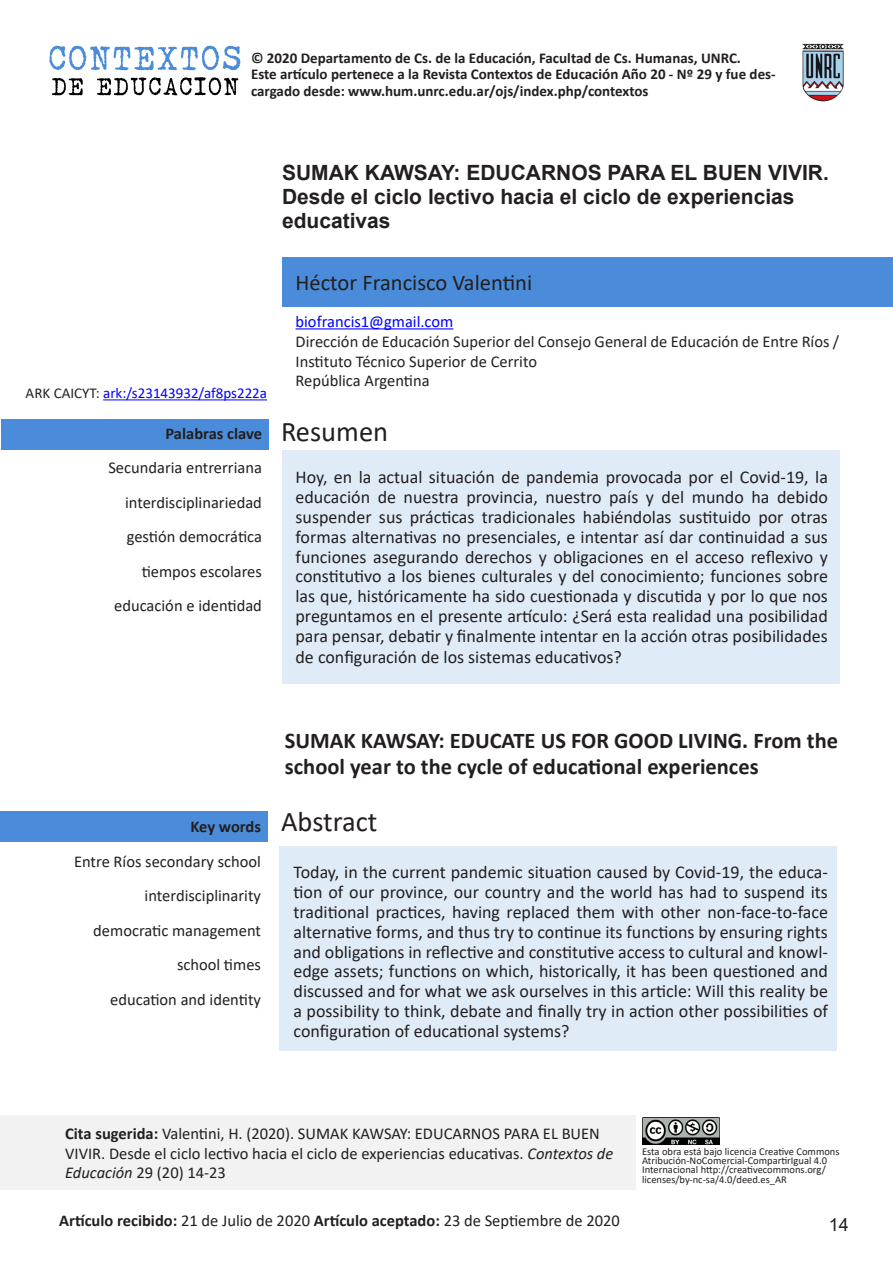
<style>
.page{position:relative;width:893px;height:1263px;background:#fff}
.page>*{position:absolute;margin:0;border:0;box-sizing:border-box;transform-origin:0 0}
.Subtitle{font:28.5px "Calibri";color:#231f20}
.t1{font:700 22.5px/25.5px "Calibri";color:#231f20}
.t2{font:22.5px "Calibri";color:#231f20}
.t3{font:700 21px/24px "Arial";color:#231f20}
.Subtitle-2{font:18px/20px "Calibri";color:#231f20;text-align:justify}
.t4{font:18px "Arial";color:#231f20}
.Subtitle-3{font:16.5px/19.8px "Calibri";color:#231f20}
.List_Paragraph{font:16.5px/19.8px "Calibri";color:#222}
.List_Paragraph-2{font:16.5px "Calibri";color:#00f}
.Subtitle-4{font:700 16.5px "Calibri";color:#231f20}
.List_Paragraph-3{font:16.5px "Calibri";color:#231f20}
.t5{font:700 15px/16.5px "Calibri";color:#231f20}
.t6{font:15px "Calibri";color:#00f}
.t7{font:10.5px/9px "Calibri";color:#231f20}
.s1{color:#231f20}
.s2{font-weight:700}
.s3{font-style:italic}
</style>
<div class="page">
<svg style="left:49px;top:46px;width:191px;height:24px"></svg>
<svg style="left:52px;top:78px;width:31px;height:17px"></svg>
<svg style="left:97px;top:77px;width:141px;height:18px"></svg>
<img style="left:802px;top:43px;width:41px;height:59px">
<div style="left:1px;top:420px;width:268px;height:30px;background:#4a8cd9"></div>
<div style="left:282px;top:450px;width:557px;height:233px;background:#e0ebf8"></div>
<div style="left:0;top:1115px;width:635px;height:74px;background:#f2f2f2"></div>
<div style="left:279px;top:846px;width:557px;height:205px;background:#e0ebf8"></div>
<div style="left:0;top:811px;width:267px;height:31px;background:#4a8cd9"></div>
<div style="left:282px;top:257px;width:611px;height:50px;background:#4a8cd9"></div>
<hr style="left:296px;top:328px;width:157px;height:1px;background:#00f">
<img style="left:642px;top:1118px;width:78px;height:26px">
<hr style="left:103px;top:399px;width:164px;height:1px;background:#00f">
<p class="t5" style="left:251px;top:50px;width:491px">© 2020 Departamento de Cs. de la Educación, Facultad de Cs. Humanas, UNRC.</p>
<p class="t5" style="left:251px;top:66px;width:526px">Este artículo pertenece a la Revista Contextos de Educación Año 20 - Nº 29 y fue des&shy;cargado desde: www.hum.unrc.edu.ar/ojs/index.php/contextos</p>
<p class="t3" style="left:282px;top:161px;width:548px">SUMAK KAWSAY: EDUCARNOS PARA EL BUEN VIVIR.<br>Desde el ciclo lectivo hacia el ciclo de experiencias educativas</p>
<p class="t6" style="left:26px;top:383px;width:243px"><span class="s1">ARK CAICYT:</span> ark:/s23143932/af8ps222a</p>
<p class="Subtitle-4" style="left:166px;top:421px;width:98px">Palabras clave</p>
<p class="Subtitle-3" style="left:108px;top:457px;width:155px">Secundaria entrerriana</p>
<p class="Subtitle-3" style="left:125px;top:492px;width:138px">interdisciplinariedad</p>
<p class="Subtitle-3" style="left:127px;top:526px;width:137px">gestión democrática</p>
<p class="Subtitle-3" style="left:142px;top:561px;width:122px">tiempos escolares</p>
<p class="Subtitle-3" style="left:114px;top:595px;width:149px">educación e identidad</p>
<p class="t2" style="left:296px;top:267px;width:238px">Héctor Francisco Valentini</p>
<p class="List_Paragraph-2" style="left:296px;top:310px;width:159px">biofrancis1@gmail.com</p>
<p class="List_Paragraph" style="left:296px;top:331px;width:545px">Dirección de Educación Superior del Consejo General de Educación de Entre Ríos /<br>Instituto Técnico Superior de Cerrito</p>
<p class="List_Paragraph-3" style="left:296px;top:369px;width:136px">República Argentina</p>
<p class="Subtitle" style="left:281px;top:412px;width:109px">Resumen</p>
<p class="Subtitle-2" style="left:296px;top:467px;width:534px">Hoy, en la actual situación de pandemia provocada por el Covid-19, la educación de nuestra provincia, nuestro país y del mundo ha debido suspender sus prácticas tradicionales habiéndolas sustituido por otras formas alternativas no presenciales, e intentar así dar continuidad a sus funciones asegurando derechos y obligaciones en el acceso reflexivo y constitutivo a los bienes culturales y del conocimiento; funciones sobre las que, históricamente ha sido cuestionada y discutida y por lo que nos preguntamos en el presente artículo: ¿Será esta realidad una posibilidad para pensar, debatir y finalmente intentar en la acción otras posibilidades de configuración de los sistemas educativos?</p>
<p class="Subtitle-4" style="left:190px;top:815px;width:72px">Key words</p>
<p class="Subtitle-3" style="left:74px;top:851px;width:188px">Entre Ríos secondary school</p>
<p class="Subtitle-3" style="left:145px;top:886px;width:118px">interdisciplinarity</p>
<p class="Subtitle-3" style="left:93px;top:920px;width:169px">democratic management</p>
<p class="Subtitle-3" style="left:177px;top:955px;width:86px">school times</p>
<p class="Subtitle-3" style="left:110px;top:989px;width:152px">education and identity</p>
<p class="t1" style="left:285px;top:728px;width:555px">SUMAK KAWSAY: EDUCATE US FOR GOOD LIVING. From the school year to the cycle of educational experiences</p>
<p class="Subtitle" style="left:281px;top:802px;width:98px">Abstract</p>
<p class="Subtitle-2" style="left:294px;top:862px;width:536px">Today, in the current pandemic situation caused by Covid-19, the educa&shy;tion of our province, our country and the world has had to suspend its traditional practices, having replaced them with other non-face-to-face alternative forms, and thus try to continue its functions by ensuring rights and obligations in reflective and constitutive access to cultural and knowl&shy;edge assets; functions on which, historically, it has been questioned and discussed and for what we ask ourselves in this article: Will this reality be a possibility to think, debate and finally try in action other possibilities of configuration of educational systems?</p>
<p class="Subtitle-3" style="left:65px;top:1123px;width:550px"><span class="s2">Cita sugerida:</span> Valentini, H. (2020). SUMAK KAWSAY: EDUCARNOS PARA EL BUEN<br>VIVIR. Desde el ciclo lectivo hacia el ciclo de experiencias educativas. <span class="s3">Contextos de<br>Educación</span> 29 (20) 14-23</p>
<p class="Subtitle-3" style="left:59px;top:1210px;width:562px"><span class="s2">Artículo recibido:</span> 21 de Julio de 2020 <span class="s2">Artículo aceptado:</span> 23 de Septiembre de 2020</p>
<p class="t7" style="left:642px;top:1146px;width:199px">Esta obra está bajo licencia Creative Commons<br>Atribución-NoComercial-CompartirIgual 4.0<br>Internacional http://creativecommons.org/</p>
<p class="t7" style="left:642px;top:1175px;width:146px">licenses/by-nc-sa/4.0/deed.es_AR</p>
<p class="t4" style="left:829px;top:1212px;width:22px">14</p>
</div>
